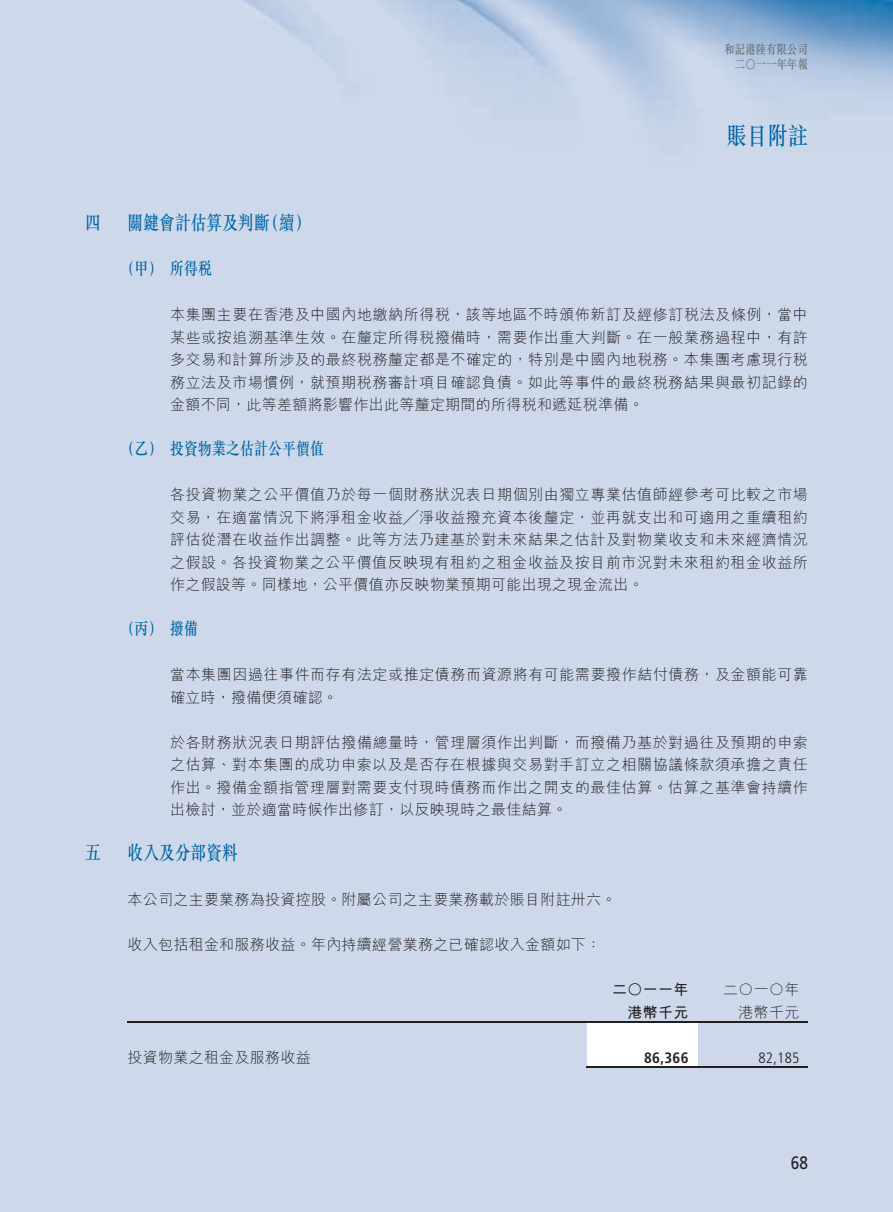
<style>
.page{position:relative;width:893px;height:1212px;background:#cdd9eb}
.page>*{position:absolute;margin:0;border:0;box-sizing:border-box;transform-origin:0 0}
.t1{font:24.75px "M Sung HK Medium B5 pc H";color:#0065a4;scale:.8 1}
.t2{font:19.5px "M Sung HK Medium B5 pc H";letter-spacing:.015em;color:#0065a4;scale:.8 1}
.t3{font:18px "Frutiger";color:#231f20;scale:.85 1}
.t4{font:17.25px "M Sung HK Medium B5 pc H";letter-spacing:.015em;color:#0065a4;scale:.8 1}
.t5{font:15px/22.5px "M Hei HK Light B5 pc H";letter-spacing:.02em;color:#231f20;text-align:justify}
.t6{font:15px/22.5px "M Hei HK Light B5 pc H";letter-spacing:.04em;color:#231f20}
.t7{font:15px "M Hei HK Bold B5 pc H";letter-spacing:.02em;color:#231f20}
.t8{font:700 condensed 15px "Frutiger";color:#231f20}
.t9{font:300 condensed 15px "Frutiger";color:#231f20}
.t10{font:12.75px/15px "M Sung HK Medium B5 pc H";letter-spacing:.025em;color:#6d6e70;text-align:right;scale:.8 1}
</style>
<div class="page">
<img style="left:243px;top:0;width:650px;height:123px">
<div style="left:587px;top:1022px;width:110px;height:45px;background:#fff"></div>
<hr style="left:128px;top:1021px;width:680px;height:2px;background:#231f20">
<hr style="left:587px;top:1067px;width:221px;height:1px;background:#231f20">
<p class="t10" style="left:724px;top:43px;width:106px">和記港陸有限公司二○一一年年報</p>
<h1 class="t1" style="left:727px;top:126px;width:102px">賬目附註</h1>
<h2 class="t2" style="left:85px;top:215px;width:21px">四</h2>
<h2 class="t2" style="left:128px;top:215px;width:230px">關鍵會計估算及判斷（續）</h2>
<p class="t4" style="left:121px;top:262px;width:116px">（甲）所得稅</p>
<p class="t5" style="left:170px;top:305px;width:639px">本集團主要在香港及中國內地繳納所得稅，該等地區不時頒佈新訂及經修訂稅法及條例，當中某些或按追溯基準生效。在釐定所得稅撥備時，需要作出重大判斷。在一般業務過程中，有許多交易和計算所涉及的最終稅務釐定都是不確定的，特別是中國內地稅務。本集團考慮現行稅務立法及市場慣例，就預期稅務審計項目確認負債。如此等事件的最終稅務結果與最初記錄的金額不同，此等差額將影響作出此等釐定期間的所得稅和遞延稅準備。</p>
<p class="t4" style="left:121px;top:442px;width:255px">（乙）投資物業之估計公平價值</p>
<p class="t5" style="left:170px;top:485px;width:639px">各投資物業之公平價值乃於每一個財務狀況表日期個別由獨立專業估值師經參考可比較之市場交易，在適當情況下將淨租金收益╱淨收益撥充資本後釐定，並再就支出和可適用之重續租約評估從潛在收益作出調整。此等方法乃建基於對未來結果之估計及對物業收支和未來經濟情況之假設。各投資物業之公平價值反映現有租約之租金收益及按目前市況對未來租約租金收益所作之假設等。同樣地，公平價值亦反映物業預期可能出現之現金流出。</p>
<p class="t4" style="left:121px;top:622px;width:98px">（丙）撥備</p>
<p class="t6" style="left:170px;top:665px;width:639px">當本集團因過往事件而存有法定或推定債務而資源將有可能需要撥作結付債務，及金額能可靠確立時，撥備便須確認。</p>
<p class="t5" style="left:170px;top:733px;width:639px">於各財務狀況表日期評估撥備總量時，管理層須作出判斷，而撥備乃基於對過往及預期的申索之估算、對本集團的成功申索以及是否存在根據與交易對手訂立之相關協議條款須承擔之責任作出。撥備金額指管理層對需要支付現時債務而作出之開支的最佳估算。估算之基準會持續作出檢討，並於適當時候作出修訂，以反映現時之最佳結算。</p>
<h2 class="t2" style="left:85px;top:845px;width:21px">五</h2>
<h2 class="t2" style="left:128px;top:845px;width:140px">收入及分部資料</h2>
<p class="t5" style="left:128px;top:890px;width:490px">本公司之主要業務為投資控股。附屬公司之主要業務載於賬目附註卅六。</p>
<p class="t5" style="left:128px;top:935px;width:475px">收入包括租金和服務收益。年內持續經營業務之已確認收入金額如下：</p>
<p class="t7" style="left:612px;top:984px;width:78px">二○一一年</p>
<p class="t5" style="left:723px;top:980px;width:78px">二○一○年</p>
<p class="t7" style="left:628px;top:1006px;width:62px">港幣千元</p>
<p class="t5" style="left:739px;top:1003px;width:62px">港幣千元</p>
<p class="t5" style="left:128px;top:1048px;width:185px">投資物業之租金及服務收益</p>
<p class="t8" style="left:644px;top:1051px;width:46px">86,366</p>
<p class="t9" style="left:758px;top:1051px;width:43px">82,185</p>
<p class="t3" style="left:791px;top:1156px;width:22px">68</p>
</div>
